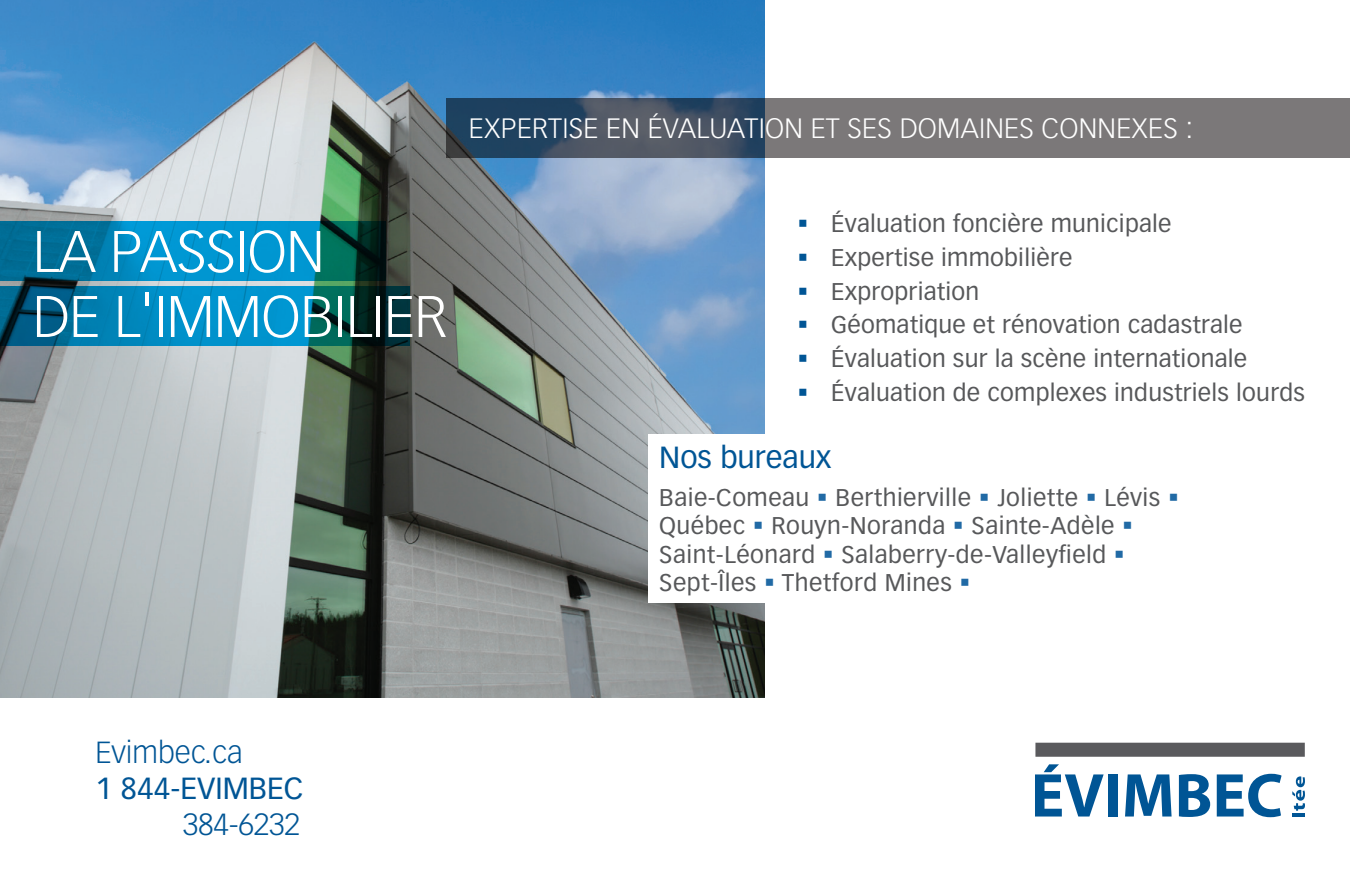
<style>
.page{position:relative;width:1350px;height:878px;background:#fff}
.page>*{position:absolute;margin:0;border:0;box-sizing:border-box;transform-origin:0 0}
.t1{font:300 57.5px/65px "Vectora LH";letter-spacing:-.01em;color:#fff}
.t2{font:30px "Vectora LH";color:#005595}
.t3{font:300 30px "Vectora LH";color:#005595}
.t4{font:300 27.5px "Vectora LH";letter-spacing:.01em;color:#fff}
.t5{font:23.75px/28.5px "Vectora LH";letter-spacing:.01em;color:#57585a}
.s1{color:#005595}
.s2{color:#216aa5}
</style>
<div class="page">
<img style="left:0;top:0;width:765px;height:698px">
<div style="left:1035px;top:742px;width:270px;height:14px;background:#5a5a5d;border:2px solid #5a5a5d"></div>
<svg style="left:1035px;top:764px;width:69px;height:52px"></svg>
<div style="left:1108px;top:774px;width:10px;height:42px;background:#005595"></div>
<svg style="left:1125px;top:774px;width:47px;height:42px"></svg>
<svg style="left:1179px;top:774px;width:31px;height:42px"></svg>
<svg style="left:1217px;top:773px;width:65px;height:44px"></svg>
<hr style="left:1292px;top:813px;width:13px;height:4px;background:#005595">
<svg style="left:1292px;top:776px;width:13px;height:34px"></svg>
<svg style="left:0;top:221px;width:386px;height:60px;background:#007ba4"></svg>
<svg style="left:446px;top:98px;width:904px;height:60px;background:#636870"></svg>
<svg style="left:0;top:287px;width:410px;height:59px;background:#006f94"></svg>
<div style="left:648px;top:434px;width:626px;height:168px;background:#fff"></div>
<p class="t4" style="left:469px;top:112px;width:726px">EXPERTISE EN ÉVALUATION ET SES DOMAINES CONNEXES :</p>
<h1 class="t1" style="left:33px;top:220px;width:416px">LA PASSION<br>DE L'IMMOBILIER</h1>
<p class="t5" style="left:797px;top:209px;width:376px"><span class="s1">▪</span> Évaluation foncière municipale</p>
<p class="t5" style="left:797px;top:243px;width:277px"><span class="s1">▪</span> Expertise immobilière</p>
<p class="t5" style="left:797px;top:277px;width:183px"><span class="s1">▪</span> Expropriation</p>
<p class="t5" style="left:797px;top:311px;width:447px"><span class="s1">▪</span> Géomatique et rénovation cadastrale</p>
<p class="t5" style="left:797px;top:345px;width:451px"><span class="s1">▪</span> Évaluation sur la scène internationale</p>
<p class="t5" style="left:797px;top:379px;width:509px"><span class="s1">▪</span> Évaluation de complexes industriels lourds</p>
<p class="t2" style="left:659px;top:440px;width:174px">Nos bureaux</p>
<p class="t5" style="left:659px;top:483px;width:521px">Baie-Comeau <span class="s2">▪</span> Berthierville <span class="s2">▪</span> Joliette <span class="s2">▪</span> Lévis <span class="s2">▪ </span>Québec <span class="s2">▪</span> Rouyn-Noranda <span class="s2">▪</span> Sainte-Adèle <span class="s2">▪ </span>Saint-Léonard <span class="s2">▪</span> Salaberry-de-Valleyfield <span class="s2">▪ </span>Sept-Îles <span class="s2">▪</span> Thetford Mines <span class="s2">▪</span></p>
<p class="t3" style="left:95px;top:735px;width:149px">Evimbec.ca</p>
<p class="t2" style="left:95px;top:770px;width:209px">1 844-EVIMBEC</p>
<p class="t3" style="left:183px;top:807px;width:119px">384-6232</p>
</div>
